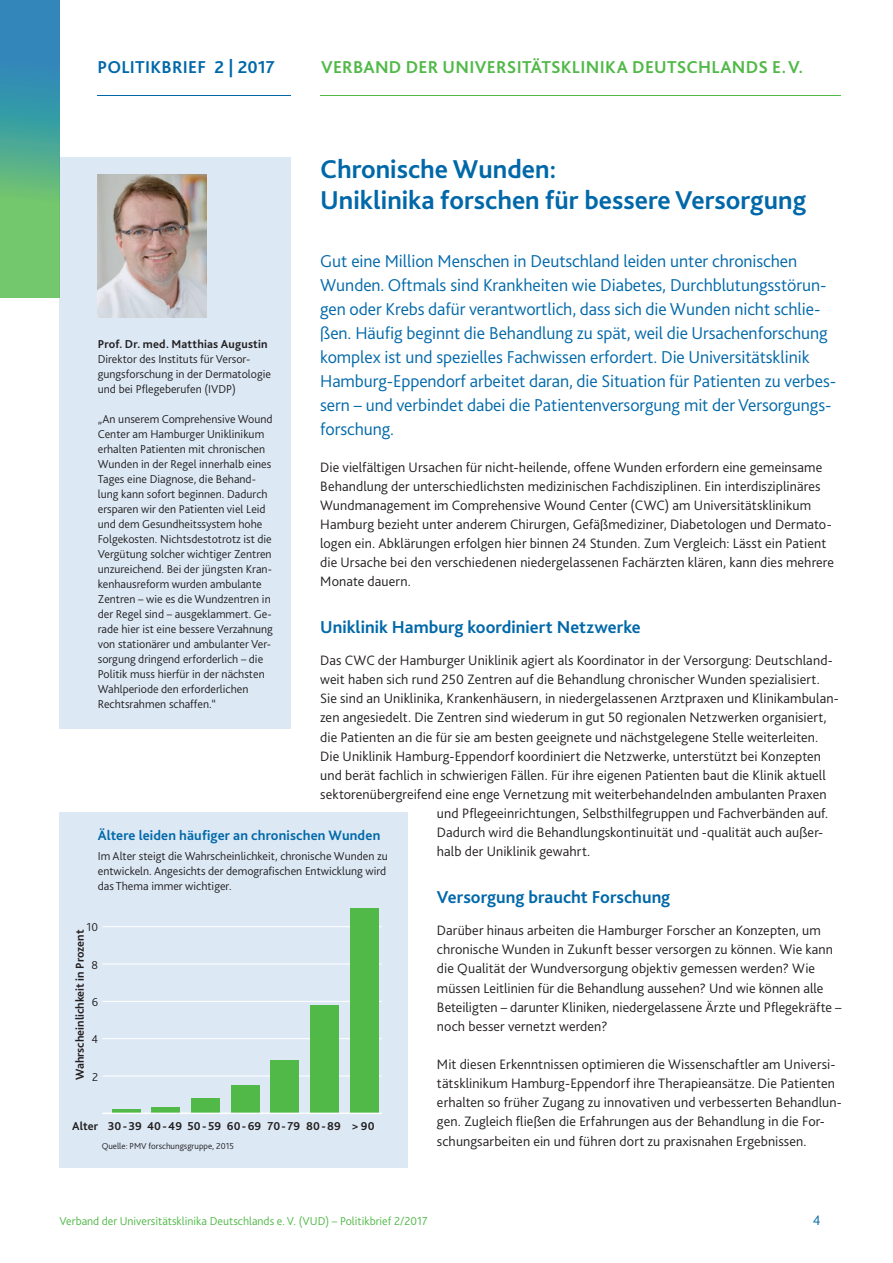
<style>
.page{position:relative;width:893px;height:1263px;background:#fff}
.page>*{position:absolute;margin:0;border:0;box-sizing:border-box;transform-origin:0 0}
.t1{font:700 27px/31.5px "Bliss 2";color:#0068a9}
.t2{font:300 18px/24px "Bliss 2";letter-spacing:-.005em;color:#0068a9}
.t3{font:700 18px "Bliss 2";letter-spacing:.005em;color:#0068a9}
.t4{font:700 18px "Bliss 2";letter-spacing:.015em;color:#51b948}
.t5{font:300 14.25px/19.2px "Bliss 2";letter-spacing:.005em;color:#231f20}
.t6{font:700 14.25px "Bliss 2";letter-spacing:.01em;color:#0068a9}
.t7{font:300 14.25px "Bliss 2";color:#0068a9}
.t8{font:300 12px/15px "Bliss 2";color:#231f20}
.t9{font:700 12px "Bliss 2";color:#231f20}
.t10{font:300 12px "Bliss 2";color:#51b948}
.t11{font:300 9px "Bliss 2";color:#231f20}
</style>
<div class="page">
<div style="left:60px;top:157px;width:231px;height:572px;background:#dce9f5"></div>
<img style="left:98px;top:174px;width:109px;height:144px">
<div style="left:60px;top:812px;width:348px;height:356px;background:#dce9f5"></div>
<hr style="left:103px;top:1076px;width:279px;height:1px;background:#fff">
<hr style="left:103px;top:1038px;width:279px;height:1px;background:#fff">
<hr style="left:103px;top:1001px;width:279px;height:1px;background:#fff">
<hr style="left:103px;top:964px;width:279px;height:1px;background:#fff">
<hr style="left:103px;top:926px;width:279px;height:1px;background:#fff">
<hr style="left:112px;top:1109px;width:28px;height:4px;background:#51b948">
<div style="left:151px;top:1107px;width:29px;height:6px;background:#51b948"></div>
<div style="left:191px;top:1098px;width:29px;height:15px;background:#51b948"></div>
<div style="left:231px;top:1085px;width:28px;height:28px;background:#51b948"></div>
<div style="left:271px;top:1060px;width:28px;height:53px;background:#51b948"></div>
<div style="left:310px;top:1005px;width:29px;height:108px;background:#51b948"></div>
<div style="left:350px;top:908px;width:29px;height:205px;background:#51b948"></div>
<hr style="left:103px;top:1112px;width:279px;height:2px;background:#fff">
<svg style="left:0;top:0;width:60px;height:297px;background:#51a991"></svg>
<hr style="left:320px;top:95px;width:521px;height:1px;background:#51b948">
<hr style="left:98px;top:95px;width:193px;height:1px;background:#0068a9">
<p class="t3" style="left:98px;top:56px;width:179px">POLITIKBRIEF 2 | 2017</p>
<p class="t4" style="left:321px;top:56px;width:484px">VERBAND DER UNIVERSITÄTSKLINIKA DEUTSCHLANDS E. V.</p>
<h1 class="t1" style="left:320px;top:153px;width:488px">Chronische Wunden:<br>Uniklinika forschen für bessere Versorgung</h1>
<p class="t2" style="left:320px;top:249px;width:518px">Gut eine Million Menschen in Deutschland leiden unter chronischen Wunden. Oftmals sind Krankheiten wie Diabetes, Durchblutungsstörun&shy;gen oder Krebs dafür verantwortlich, dass sich die Wunden nicht schlie&shy;ßen. Häufig beginnt die Behandlung zu spät, weil die Ursachenforschung komplex ist und spezielles Fachwissen erfordert. Die Universitätsklinik Hamburg-Eppendorf arbeitet daran, die Situation für Patienten zu verbes&shy;sern – und verbindet dabei die Patientenversorgung mit der Versorgungs&shy;forschung.</p>
<p class="t5" style="left:320px;top:457px;width:515px">Die vielfältigen Ursachen für nicht-heilende, offene Wunden erfordern eine gemeinsame Behandlung der unterschiedlichsten medizinischen Fachdisziplinen. Ein interdisziplinäres Wundmanagement im Comprehensive Wound Center (CWC) am Universitätsklinikum Hamburg bezieht unter anderem Chirurgen, Gefäßmediziner, Diabetologen und Dermato&shy;logen ein. Abklärungen erfolgen hier binnen 24 Stunden. Zum Vergleich: Lässt ein Patient die Ursache bei den verschiedenen niedergelassenen Fachärzten klären, kann dies mehrere Monate dauern.</p>
<p class="t3" style="left:320px;top:616px;width:322px">Uniklinik Hamburg koordiniert Netzwerke</p>
<p class="t5" style="left:320px;top:651px;width:514px">Das CWC der Hamburger Uniklinik agiert als Koordinator in der Versorgung: Deutschland-</p>
<p class="t5" style="left:320px;top:670px;width:501px">weit haben sich rund 250 Zentren auf die Behandlung chronischer Wunden spezialisiert.</p>
<p class="t5" style="left:320px;top:689px;width:520px">Sie sind an Uniklinika, Krankenhäusern, in niedergelassenen Arztpraxen und Klinikambulan-</p>
<p class="t5" style="left:320px;top:708px;width:508px">zen angesiedelt. Die Zentren sind wiederum in gut 50 regionalen Netzwerken organisiert,</p>
<p class="t5" style="left:320px;top:727px;width:500px">die Patienten an die für sie am besten geeignete und nächstgelegene Stelle weiterleiten.</p>
<p class="t5" style="left:320px;top:746px;width:502px">Die Uniklinik Hamburg-Eppendorf koordiniert die Netzwerke, unterstützt bei Konzepten</p>
<p class="t5" style="left:320px;top:765px;width:507px">und berät fachlich in schwierigen Fällen. Für ihre eigenen Patienten baut die Klinik aktuell</p>
<p class="t5" style="left:320px;top:785px;width:508px">sektorenübergreifend eine enge Vernetzung mit weiterbehandelnden ambulanten Praxen</p>
<p class="t5" style="left:437px;top:804px;width:393px">und Pflegeeinrichtungen, Selbsthilfegruppen und Fachverbänden auf.</p>
<p class="t5" style="left:437px;top:823px;width:388px">Dadurch wird die Behandlungskontinuität und -qualität auch außer-</p>
<p class="t5" style="left:437px;top:842px;width:155px">halb der Uniklinik gewahrt.</p>
<p class="t3" style="left:437px;top:886px;width:235px">Versorgung braucht Forschung</p>
<p class="t5" style="left:437px;top:921px;width:406px">Darüber hinaus arbeiten die Hamburger Forscher an Konzepten, um chronische Wunden in Zukunft besser versorgen zu können. Wie kann die Qualität der Wundversorgung objektiv gemessen werden? Wie müssen Leitlinien für die Behandlung aussehen? Und wie können alle Beteiligten – darunter Kliniken, niedergelassene Ärzte und Pflegekräfte – noch besser vernetzt werden?</p>
<p class="t5" style="left:437px;top:1055px;width:406px">Mit diesen Erkenntnissen optimieren die Wissenschaftler am Universi&shy;tätsklinikum Hamburg-Eppendorf ihre Therapieansätze. Die Patienten erhalten so früher Zugang zu innovativen und verbesserten Behandlun&shy;gen. Zugleich fließen die Erfahrungen aus der Behandlung in die For&shy;schungsarbeiten ein und führen dort zu praxisnahen Ergebnissen.</p>
<p class="t9" style="left:98px;top:337px;width:171px">Prof. Dr. med. Matthias Augustin</p>
<p class="t8" style="left:98px;top:351px;width:175px">Direktor des Instituts für Versor&shy;gungsforschung in der Dermatologie und bei Pflegeberufen (IVDP)</p>
<p class="t8" style="left:98px;top:411px;width:177px">„An unserem Comprehensive Wound Center am Hamburger Uniklinikum erhalten Patienten mit chronischen Wunden in der Regel innerhalb eines Tages eine Diagnose, die Behand&shy;lung kann sofort beginnen. Dadurch ersparen wir den Patienten viel Leid und dem Gesundheitssystem hohe Folgekosten. Nichtsdestotrotz ist die Vergütung solcher wichtiger Zentren unzureichend. Bei der jüngsten Kran&shy;kenhausreform wurden ambulante Zentren – wie es die Wundzentren in der Regel sind – ausgeklammert. Ge&shy;rade hier ist eine bessere Verzahnung von stationärer und ambulanter Ver&shy;sorgung dringend erforderlich – die Politik muss hierfür in der nächsten Wahlperiode den erforderlichen Rechtsrahmen schaffen.“</p>
<p class="t6" style="left:98px;top:827px;width:284px">Ältere leiden häufiger an chronischen Wunden</p>
<p class="t8" style="left:98px;top:848px;width:292px">Im Alter steigt die Wahrscheinlichkeit, chronische Wunden zu entwickeln. Angesichts der demografischen Entwicklung wird das Thema immer wichtiger.</p>
<p class="t8" style="left:87px;top:920px;width:13px">10</p>
<p class="t9" style="left:72px;top:1080px;width:152px;rotate:-90deg">Wahrscheinlichkeit in Prozent</p>
<p class="t8" style="left:92px;top:957px;width:8px">8</p>
<p class="t8" style="left:92px;top:994px;width:8px">6</p>
<p class="t8" style="left:92px;top:1032px;width:8px">4</p>
<p class="t8" style="left:92px;top:1069px;width:8px">2</p>
<p class="t9" style="left:72px;top:1119px;width:27px">Alter</p>
<p class="t9" style="left:108px;top:1119px;width:268px">30- 39 40- 49 50- 59 60- 69 70- 79 80- 89 &gt; 90</p>
<p class="t11" style="left:102px;top:1141px;width:134px">Quelle: PMV forschungsgruppe, 2015</p>
<p class="t10" style="left:60px;top:1213px;width:370px">Verband der Universitätsklinika Deutschlands e. V. (VUD) – Politikbrief 2/2017</p>
<p class="t7" style="left:813px;top:1211px;width:9px">4</p>
</div>
